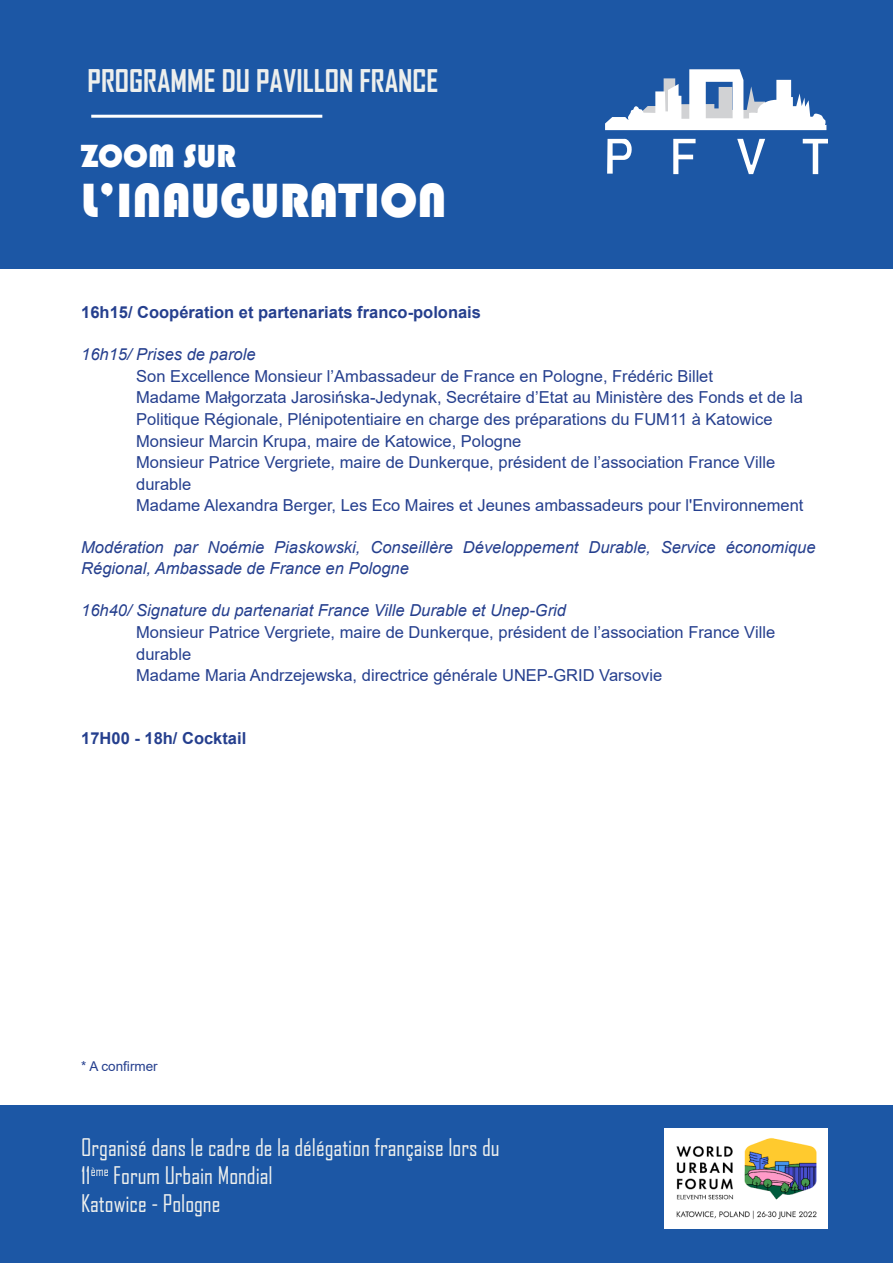
<style>
.page{position:relative;width:893px;height:1263px;background:#fff}
.page>*{position:absolute;margin:0;border:0;box-sizing:border-box;transform-origin:0 0}
.t1{font:49.5px "Bauhaus 93";color:#fff}
.t2{font:33px "Bauhaus 93";color:#fff}
.t3{font:700 30px "Agency FB";color:#edefed}
.t4{font:23.25px/27.9px "Agency FB";color:#edefed}
.t5{font:16.5px "Arial";color:#253f8e}
.t6{font:italic 16.5px/21px "Arial";color:#253f8e}
.t7{font:700 16.5px "Arial";color:#253f8e}
.t8{font:13.5px "Arial";color:#253f8e}
</style>
<div class="page">
<div style="left:0;top:0;width:893px;height:268px;background:#1c57a5"></div>
<div style="left:0;top:1106px;width:893px;height:157px;background:#1c57a5"></div>
<img style="left:664px;top:1128px;width:164px;height:100px">
<hr style="left:91px;top:115px;width:231px;height:3px;background:#fff">
<svg style="left:605px;top:69px;width:221px;height:61px"></svg>
<svg style="left:607px;top:139px;width:25px;height:35px"></svg>
<svg style="left:673px;top:139px;width:23px;height:35px"></svg>
<svg style="left:737px;top:139px;width:28px;height:35px"></svg>
<svg style="left:803px;top:139px;width:25px;height:35px"></svg>
<h3 class="t3" style="left:88px;top:62px;width:352px">PROGRAMME DU PAVILLON FRANCE</h3>
<p class="t2" style="left:81px;top:138px;width:156px">ZOOM SUR</p>
<p class="t1" style="left:81px;top:173px;width:367px">L’INAUGURATION</p>
<p class="t7" style="left:81px;top:301px;width:401px">16h15/ Coopération et partenariats franco-polonais</p>
<p class="t6" style="left:81px;top:344px;width:176px">16h15/ Prises de parole</p>
<p class="t5" style="left:136px;top:365px;width:578px">Son Excellence Monsieur l’Ambassadeur de France en Pologne, Frédéric Billet</p>
<p class="t5" style="left:136px;top:386px;width:668px">Madame Małgorzata Jarosińska-Jedynak, Secrétaire d’Etat au Ministère des Fonds et de la</p>
<p class="t5" style="left:136px;top:408px;width:638px">Politique Régionale, Plénipotentiaire en charge des préparations du FUM11 à Katowice</p>
<p class="t5" style="left:136px;top:429px;width:387px">Monsieur Marcin Krupa, maire de Katowice, Pologne</p>
<p class="t5" style="left:136px;top:451px;width:640px">Monsieur Patrice Vergriete, maire de Dunkerque, président de l’association France Ville</p>
<p class="t5" style="left:136px;top:473px;width:57px">durable</p>
<p class="t5" style="left:136px;top:494px;width:669px">Madame Alexandra Berger, Les Eco Maires et Jeunes ambassadeurs pour l'Environnement</p>
<p class="t6" style="left:81px;top:537px;width:736px">Modération par Noémie Piaskowski, Conseillère Développement Durable, Service économique<br>Régional, Ambassade de France en Pologne</p>
<p class="t6" style="left:81px;top:600px;width:486px">16h40/ Signature du partenariat France Ville Durable et Unep-Grid</p>
<p class="t5" style="left:136px;top:621px;width:640px">Monsieur Patrice Vergriete, maire de Dunkerque, président de l’association France Ville</p>
<p class="t5" style="left:136px;top:642px;width:57px">durable</p>
<p class="t5" style="left:136px;top:664px;width:528px">Madame Maria Andrzejewska, directrice générale UNEP-GRID Varsovie</p>
<p class="t7" style="left:81px;top:727px;width:167px">17H00 - 18h/ Cocktail</p>
<p class="t8" style="left:81px;top:1057px;width:78px">* A confirmer</p>
<h3 class="t4" style="left:81px;top:1133px;width:420px">Organisé dans le cadre de la délégation française lors du<br>11<sup>ème</sup> Forum Urbain Mondial<br>Katowice - Pologne</h3>
</div>
